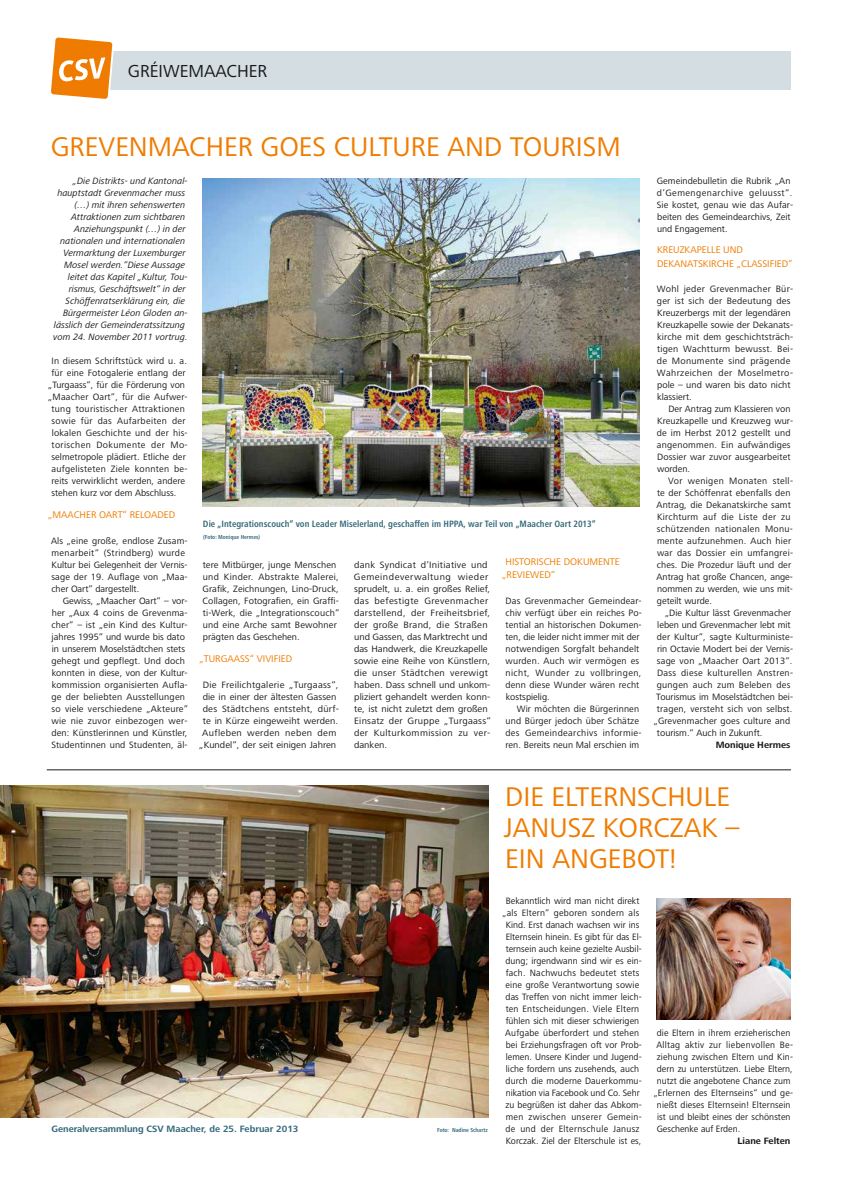
<style>
.page{position:relative;width:842px;height:1191px;background:#fff}
.page>*{position:absolute;margin:0;border:0;box-sizing:border-box;transform-origin:0 0}
.t1{font:28px/31px "Frutiger Next LT";color:#ef7c00}
.t2{font:18px "Frutiger Next LT";color:#1a1a18}
.t3{font:10px/13px "Frutiger Next LT";color:#ef7c00}
.t4{font:9.5px/12px "Frutiger Next LT";letter-spacing:.015em;color:#1a1a18}
.t5{font:9.5px/12px "Frutiger Next LT";letter-spacing:.015em;color:#1a1a18;text-align:center;scale:1.04 1}
.t6{font:italic 9.5px/12px "Frutiger Next LT";color:#1a1a18;text-align:right}
.t7{font:700 condensed 9.5px "Frutiger Next LT";color:#366a7b}
.t8{font:700 9.5px "Frutiger Next LT";color:#366a7b}
.t9{font:9.5px "Frutiger Next LT";letter-spacing:.035em;color:#1a1a18}
.t10{font:9.5px "Frutiger Next LT";letter-spacing:.04em;color:#1a1a18}
.t11{font:700 9.5px "Frutiger Next LT";color:#1a1a18}
.t12{font:700 condensed 6px "Frutiger Next LT";color:#366a7b}
</style>
<div class="page">
<img style="left:203px;top:179px;width:436px;height:327px">
<div style="left:62px;top:51px;width:729px;height:38px;background:#d3dde2"></div>
<svg style="left:51px;top:37px;width:63px;height:62px"></svg>
<img style="left:0;top:785px;width:488px;height:332px">
<hr style="left:47px;top:769px;width:744px;height:1px;background:#1a1a18">
<img style="left:657px;top:898px;width:134px;height:121px">
<h2 class="t2" style="left:128px;top:61px;width:43px">GRéiwEMa</h2>
<h2 class="t2" style="left:215px;top:61px;width:53px">ACHE R</h2>
<h1 class="t1" style="left:51px;top:132px;width:315px">Greven macher goes cultur</h1>
<h1 class="t1" style="left:426px;top:132px;width:99px">e an d touri</h1>
<h1 class="t1" style="left:583px;top:132px;width:39px">sm</h1>
<p class="t6" style="left:53px;top:175px;width:136px">„Die Distrikts- und Kantonal&shy;hauptstadt Grevenmacher muss (…) mit ihren sehenswerten<br>Attraktionen zum sichtbaren<br>Anziehungspunkt (…) in der nationalen und internationalen<br>Vermarktung der Luxemburger<br>Mosel werden.“Diese Aussage leitet das Kapitel „Kultur, Tou&shy;rismus, Geschäftswelt“ in der<br>Schöffenratserklärung ein, die<br>Bürgermeister Léon Gloden an&shy;lässlich der Gemeinderatssitzung vom 24. November 2011 vortrug.</p>
<p class="t4" style="left:52px;top:355px;width:137px">In diesem Schriftstück wird u. a.</p>
<p class="t4" style="left:51px;top:367px;width:136px">für eine Fotogalerie entlang der</p>
<p class="t4" style="left:48px;top:379px;width:138px">„Turgaass“, für die Förderung von</p>
<p class="t4" style="left:48px;top:391px;width:141px">„Maacher Oart“, für die Aufwer-</p>
<p class="t4" style="left:52px;top:403px;width:135px">tung touristischer Attraktionen</p>
<p class="t9" style="left:51px;top:416px;width:136px">sowie für das Aufarbeiten der</p>
<p class="t4" style="left:52px;top:427px;width:137px">lokalen Geschichte und der his-</p>
<p class="t10" style="left:52px;top:440px;width:138px">torischen Dokumente der Mo-</p>
<p class="t4" style="left:51px;top:451px;width:136px">selmetropole plädiert. Etliche der</p>
<p class="t4" style="left:51px;top:463px;width:138px">aufgelisteten Ziele konnten be-</p>
<p class="t4" style="left:52px;top:475px;width:135px">reits verwirklicht werden, andere</p>
<p class="t4" style="left:51px;top:487px;width:126px">stehen kurz vor dem Abschluss.</p>
<p class="t3" style="left:48px;top:508px;width:13px">„Maa</p>
<p class="t3" style="left:74px;top:508px;width:103px">cher Oart“ reloaded</p>
<p class="t4" style="left:51px;top:535px;width:138px">Als „eine große, endlose Zusam&shy;menarbeit“ (Strindberg) wurde<br>Kultur bei Gelegenheit der Vernis&shy;sage der 19. Auflage von „Maa&shy;cher Oart“ dargestellt.</p>
<p class="t4" style="left:51px;top:595px;width:138px;text-indent:11px">Gewiss, „Maacher Oart“ – vor&shy;her „Aux 4 coins de Grevenma&shy;cher“ – ist „ein Kind des Kultur&shy;jahres 1995“ und wurde bis dato in unserem M oselstädtchen stets gehegt und gepflegt. Und doch konnten in diese, von der Kultur&shy;kommission organisierten Aufla&shy;ge der beliebten Ausstellungen so viele verschiedene „Akteure“ wie nie zuvor einbezogen wer&shy;den: Künstlerinnen und Künstler,<br>Studentinnen und Studenten, äl-</p>
<p class="t4" style="left:657px;top:175px;width:138px">Gemeindebulletin die Rubrik „An d’Gemengenarchive geluusst“.<br>Sie kostet, genau wie das Aufar&shy;beiten des Gemeindearchivs, Zeit und Engagement.</p>
<p class="t3" style="left:657px;top:244px;width:88px">Kreuzkapelle un d<br>Dekanat</p>
<p class="t3" style="left:698px;top:257px;width:96px">skirche „classifi ed“</p>
<p class="t4" style="left:657px;top:283px;width:138px">Wohl jeder Grevenmacher Bür&shy;ger ist sich der Bedeutung des<br>Kreuzerbergs mit der legendären<br>Kreuzkapelle sowie der Dekanats&shy;kirche mit dem geschichtsträch&shy;tigen Wachtturm bewusst. Bei&shy;de Monumente sind prägende<br>Wahrzeichen der Moselmetro&shy;pole – und waren bis dato nicht klassiert.</p>
<p class="t4" style="left:657px;top:403px;width:138px;text-indent:11px">Der Antrag zum Klassieren von<br>Kreuzkapelle und Kreuzweg wur&shy;de im Herbst 2012 gestellt und angenommen. Ein aufwändiges<br>Dossier war zuvor ausgearbeitet worden.</p>
<p class="t4" style="left:656px;top:475px;width:138px;text-indent:12px">Vor wenigen Monaten stell&shy;te der Schöffenrat ebenfalls den<br>Antrag, die Dekanatskirche samt<br>Kirchturm auf die Liste der zu schützenden nationalen Monu&shy;mente aufzunehmen. Auch hier war das Dossier ein umfangrei&shy;ches. Die Prozedur läuft und der<br>Antrag hat große Chancen, ange&shy;nommen zu werden, wie uns mit&shy;geteilt wurde.</p>
<p class="t4" style="left:665px;top:607px;width:128px">„Die Kultur lässt Grevenmacher</p>
<p class="t4" style="left:657px;top:619px;width:135px">leben und Grevenmacher lebt mit</p>
<p class="t4" style="left:657px;top:631px;width:138px">der Kultur“, sagte Kulturministe-</p>
<p class="t4" style="left:657px;top:643px;width:137px">rin Octavie M odert bei der Vernis-</p>
<p class="t4" style="left:657px;top:655px;width:137px">sage von „Maacher Oart 2013“.</p>
<p class="t4" style="left:657px;top:667px;width:138px">Dass diese kulturellen Anstren-</p>
<p class="t4" style="left:657px;top:679px;width:135px">gungen auch zum Beleben des</p>
<p class="t4" style="left:656px;top:691px;width:138px">Tourismus im Moselstädtchen bei-</p>
<p class="t4" style="left:657px;top:703px;width:137px">tragen, versteht sich von selbst.</p>
<p class="t4" style="left:654px;top:715px;width:138px">„Grevenmacher goes culture and</p>
<p class="t4" style="left:657px;top:727px;width:107px">tourism.“ Auch in Zukunft.</p>
<p class="t11" style="left:716px;top:740px;width:76px">Monique Hermes</p>
<h1 class="t1" style="left:504px;top:781px;width:228px">Di e Elternschule<br>Janu</h1>
<p class="t7" style="left:203px;top:518px;width:394px">Die „Integrationscouch“ von Leader Miselerland, geschaffen im HPPA, war Teil von „Maacher Oart 2013“</p>
<p class="t12" style="left:203px;top:534px;width:59px">(Foto: Monique Hermes)</p>
<p class="t5" style="left:354px;top:559px;width:133px;text-align:left">dank Syndicat d’Initiative und<br>Gemeindeverwaltung wieder sprudelt, u. a. ein großes Relief, das befestigte Grevenmacher darstellend, der Freiheitsbrief, der große Brand, die Straßen und Gassen, das Marktrecht und das Handwerk, die Kreuzkapelle sowie eine Reihe von Künstlern, die unser Städtchen verewigt haben. Dass schnell und unkom&shy;pliziert gehandelt werden konn&shy;te, ist nicht zuletzt dem großen<br>Einsatz der Gruppe „Turgaass“ der Kulturkommission zu ver&shy;danken.</p>
<p class="t3" style="left:505px;top:555px;width:20px">Hi stori</p>
<p class="t3" style="left:539px;top:555px;width:32px">sche Doku</p>
<p class="t3" style="left:589px;top:555px;width:32px">mente</p>
<p class="t3" style="left:502px;top:568px;width:55px">„revi ewed“</p>
<p class="t4" style="left:505px;top:595px;width:138px">Das Grevenmacher Gemeindear&shy;chiv verfügt über ein reiches Po&shy;tential an historischen Dokumen&shy;ten, die leider nicht immer mit der notwendigen Sorgfalt behandelt wurden. Auch wir vermögen es nicht, Wunder zu vollbringen, denn diese Wunder wären recht kostspielig.</p>
<p class="t4" style="left:505px;top:703px;width:138px;text-indent:11px">Wir möchten die Bürgerinnen und Bürger jedoch über Schätze des Gemeindearchivs informie&shy;ren. Bereits neun Mal erschien im</p>
<p class="t4" style="left:203px;top:559px;width:138px">tere M itbürger, junge Menschen und Kinder. Abstrakte Malerei,<br>Grafik, Zeichnungen, Lino-Druck,<br>Collagen, Fotografien, ein Graffi&shy;ti-Werk, die „Integrationscouch“ und eine Arche samt Bewohner prägten das Geschehen.</p>
<p class="t3" style="left:199px;top:652px;width:63px">„Turgaass“ vivifi</p>
<p class="t3" style="left:281px;top:652px;width:13px">ed</p>
<p class="t5" style="left:199px;top:679px;width:136px">Die Freilichtgalerie „Turgaass“, die in einer der ältesten Gassen des Städtchens entsteht, dürf&shy;te in Kürze eingeweiht werden.<br>Aufleben werden neben dem „Kundel“, der seit einigen Jahren</p>
<h1 class="t1" style="left:505px;top:812px;width:236px;text-indent:63px">sz Korczak – ein Angebot!</h1>
<p class="t8" style="left:51px;top:1123px;width:249px">Generalversammlung CSV Maacher, de 25. Februar 2013</p>
<p class="t12" style="left:437px;top:1126px;width:52px">Foto: Nadine Schartz</p>
<p class="t4" style="left:502px;top:895px;width:141px;text-align:center">Bekanntlich wird man nicht direkt „als Eltern“ geboren sondern als Kind. Erst danach wachsen wir ins Elternsein hinein. Es gibt für das El&shy;ternsein auch keine gezielte Ausbil&shy;dung; irgendwann sind wir es ein&shy;fach. Nachwuchs bedeutet stets eine große Verantwortung sowie das Treffen von nicht immer leich&shy;ten Entscheidungen. Viele Eltern fühlen sich mit dieser schwierigen Aufgabe überfordert und stehen bei Erziehungsfragen oft vor Prob&shy;lemen. Unsere Kinder und Jugend&shy;liche fordern uns zusehends, auch durch die moderne Dauerkommu&shy;nikation via Facebook und Co. Sehr zu begrüßen ist daher das Abkom&shy;men zwischen unserer Gemein&shy;de und der Elternschule Janusz Korczak. Ziel der Elterschule ist es,</p>
<p class="t4" style="left:657px;top:1027px;width:135px">die Eltern in ihrem erzieherischen</p>
<p class="t4" style="left:656px;top:1039px;width:138px">Alltag aktiv zur liebenvollen Be-</p>
<p class="t4" style="left:657px;top:1051px;width:138px">ziehung zwischen Eltern und Kin-</p>
<p class="t4" style="left:657px;top:1063px;width:137px">dern zu unterstützen. Liebe Eltern,</p>
<p class="t4" style="left:657px;top:1075px;width:135px">nutzt die angebotene Chance zum</p>
<p class="t4" style="left:654px;top:1087px;width:141px">„Erlernen des Elternseins“ und ge-</p>
<p class="t4" style="left:657px;top:1099px;width:135px">nießt dieses Elternsein! Elternsein</p>
<p class="t4" style="left:657px;top:1111px;width:135px">ist und bleibt eines der schönsten</p>
<p class="t4" style="left:657px;top:1123px;width:85px">Geschenke auf Erden.</p>
<p class="t11" style="left:738px;top:1136px;width:54px">Liane Felten</p>
</div>
